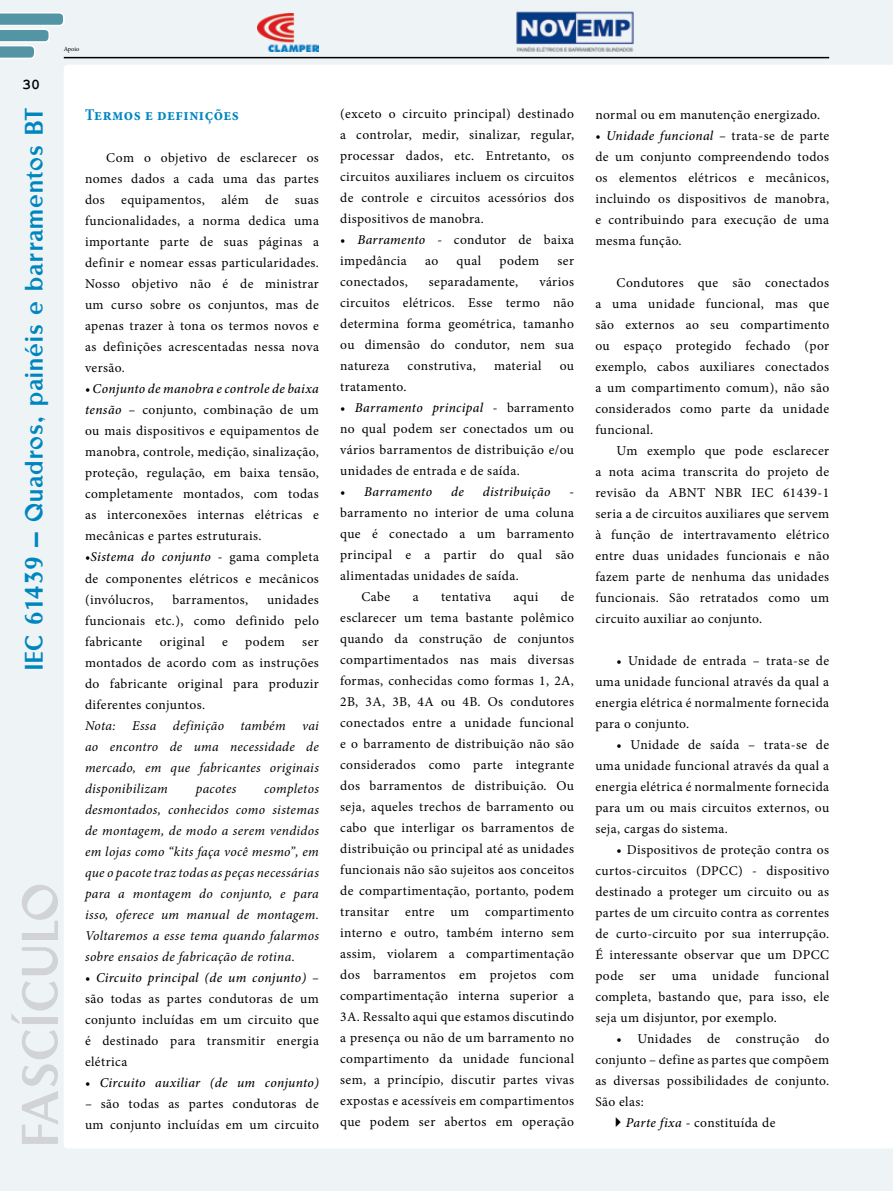
<style>
.page{position:relative;width:893px;height:1191px;background:#eef4f6}
.page>*{position:absolute;margin:0;border:0;box-sizing:border-box;transform-origin:0 0}
.t1{font:57.9px "Rubino Sans ICG Fill";color:#d1d3d4}
.t2{font:28.5px "Rubino Sans ICG Fill";letter-spacing:.04em;color:#0086bf}
.t3{font:700 condensed 16.5px "Minion Pro";letter-spacing:.03em;color:#0086bf}
.t4{font:700 15px "Courier New";color:#000}
.t5{font:13.5px/21px "Minion Pro";letter-spacing:.03em;color:#000;text-align:justify}
.t6{font:italic 13.5px/21px "Minion Pro";letter-spacing:.025em;color:#000;text-align:justify}
.t7{font:italic 500 13.5px "Minion Pro";letter-spacing:.02em;color:#000}
.t8{font:6.3px "Minion Pro";letter-spacing:-.005em;color:#000}
.s1{font-weight:500;font-style:italic}
</style>
<div class="page">
<img style="left:257px;top:13px;width:62px;height:39px">
<img style="left:516px;top:11px;width:118px;height:41px">
<div style="left:64px;top:65px;width:829px;height:1083px;background:#fff"></div>
<hr style="left:64px;top:57px;width:765px;height:1px;background:#000">
<svg style="left:0;top:12px;width:65px;height:47px"></svg>
<svg style="left:616px;top:1117px;width:5px;height:10px"></svg>
<p class="t4" style="left:22px;top:75px;width:19px">30</p>
<p class="t8" style="left:64px;top:45px;width:17px">Apoio</p>
<h2 class="t2" style="left:19px;top:670px;width:564px;rotate:-90deg">IEC 61439 – Quadros, painéis e barramentos BT</h2>
<p class="t3" style="left:85px;top:104px;width:155px">Termos e definições</p>
<p class="t5" style="left:85px;top:147px;width:235px;text-indent:21px">Com o objetivo de esclarecer os nomes dados a cada uma das partes dos equipamentos, além de suas funcionalidades, a norma dedica uma importante parte de suas páginas a definir e nomear essas particularidades.<br>Nosso objetivo não é de ministrar um curso sobre os conjuntos, mas de apenas trazer à tona os termos novos e as definições acrescentadas nessa nova versão.</p>
<p class="t5" style="left:85px;top:378px;width:235px"><span class="s1">• Conjunto de manobra e controle de baixa tensão –</span> conjunto, combinação de um ou mais dispositivos e equipamentos de manobra, controle, medição, sinalização, proteção, regulação, em baixa tensão, completamente montados, com todas as interconexões internas elétricas e mecânicas e partes estruturais.</p>
<p class="t5" style="left:85px;top:547px;width:235px"><span class="s1">•Sistema do conjunto -</span> gama completa de componentes elétricos e mecânicos (invólucros,</p>
<p class="t5" style="left:85px;top:589px;width:235px;text-indent:182px">unidades funcionais etc.), como definido pelo fabricante</p>
<p class="t5" style="left:172px;top:589px;width:77px">barramentos,</p>
<p class="t5" style="left:160px;top:631px;width:47px">original</p>
<p class="t5" style="left:222px;top:631px;width:7px">e</p>
<p class="t5" style="left:245px;top:631px;width:41px">podem</p>
<p class="t5" style="left:85px;top:631px;width:235px;text-indent:217px">ser montados de acordo com as instruções do fabricante original para produzir diferentes conjuntos.</p>
<p class="t6" style="left:85px;top:714px;width:235px">Nota: Essa definição também vai ao encontro de uma necessidade de mercado, em que fabricantes originais disponibilizam</p>
<p class="t6" style="left:85px;top:778px;width:235px;text-indent:179px">completos desmontados, conhecidos como sistemas de montagem, de modo a serem vendidos em lojas como “kits faça você mesmo”, em que o pacote traz todas as peças necessárias para a montagem do conjunto, e para isso, oferece um manual de montagem.<br>Voltaremos a esse tema quando falarmos sobre ensaios de fabricação de rotina.</p>
<p class="t7" style="left:85px;top:968px;width:235px">• Circuito principal (de um conjunto) –</p>
<p class="t5" style="left:85px;top:988px;width:235px">são todas as partes condutoras de um conjunto incluídas em um circuito que é destinado para transmitir energia elétrica</p>
<p class="t7" style="left:85px;top:1073px;width:235px">• Circuito auxiliar (de um conjunto)</p>
<p class="t5" style="left:85px;top:1093px;width:235px"><span class="s1">–</span> são todas as partes condutoras de um conjunto incluídas em um circuito</p>
<p class="t6" style="left:196px;top:778px;width:42px">pacotes</p>
<h1 class="t1" style="left:9px;top:1146px;width:265px;rotate:-90deg">Fascículo</h1>
<p class="t5" style="left:340px;top:103px;width:235px">(exceto o circuito principal) destinado a controlar, medir, sinalizar, regular, processar dados, etc. Entretanto, os circuitos auxiliares incluem os circuitos de controle e circuitos acessórios dos dispositivos de manobra.</p>
<p class="t5" style="left:340px;top:229px;width:235px"><span class="s1">• Barramento -</span> condutor de baixa impedância</p>
<p class="t5" style="left:425px;top:250px;width:15px">ao</p>
<p class="t5" style="left:457px;top:250px;width:26px">qual</p>
<p class="t5" style="left:499px;top:250px;width:41px">podem</p>
<p class="t5" style="left:557px;top:250px;width:18px">ser</p>
<p class="t5" style="left:340px;top:271px;width:69px">conectados,</p>
<p class="t5" style="left:429px;top:271px;width:91px">separadamente,</p>
<p class="t5" style="left:340px;top:271px;width:235px;text-indent:199px">vários circuitos elétricos. Esse termo não determina forma geométrica, tamanho ou dimensão do condutor, nem sua natureza</p>
<p class="t5" style="left:408px;top:355px;width:70px">construtiva,</p>
<p class="t5" style="left:494px;top:355px;width:49px">material</p>
<p class="t5" style="left:560px;top:355px;width:16px">ou</p>
<p class="t5" style="left:340px;top:376px;width:68px">tratamento.</p>
<p class="t5" style="left:340px;top:397px;width:235px"><span class="s1">• Barramento principal -</span> barramento no qual podem ser conectados um ou vários barramentos de distribuição e/ou unidades de entrada e de saída.</p>
<p class="t7" style="left:340px;top:482px;width:93px">• Barramento</p>
<p class="t7" style="left:451px;top:482px;width:14px">de</p>
<p class="t7" style="left:483px;top:482px;width:69px">distribuição</p>
<p class="t7" style="left:569px;top:482px;width:6px">-</p>
<p class="t5" style="left:340px;top:502px;width:235px">barramento no interior de uma coluna</p>
<p class="t5" style="left:340px;top:523px;width:235px">que é conectado a um barramento</p>
<p class="t5" style="left:340px;top:544px;width:235px">principal e a partir do qual são</p>
<p class="t5" style="left:340px;top:565px;width:180px">alimentadas unidades de saída.</p>
<p class="t5" style="left:361px;top:586px;width:30px">Cabe</p>
<p class="t5" style="left:413px;top:586px;width:7px">a</p>
<p class="t5" style="left:441px;top:586px;width:51px">tentativa</p>
<p class="t5" style="left:514px;top:586px;width:26px">aqui</p>
<p class="t5" style="left:340px;top:586px;width:235px;text-indent:221px">de esclarecer um tema bastante polêmico quando da construção de conjuntos compartimentados nas mais diversas formas, conhecidas como formas 1, 2A, 2B, 3A, 3B, 4A ou 4B. Os condutores conectados entre a unidade funcional e o barramento de distribuição não são considerados como parte integrante dos barramentos de distribuição. Ou seja, aqueles trechos de barramento ou cabo que interligar os barramentos de distribuição ou principal até as unidades funcionais não são sujeitos aos conceitos de compartimentação, portanto, podem transitar entre um compartimento interno e outro, também interno sem assim, violarem a compartimentação dos barramentos em projetos com compartimentação interna superior a 3A. Ressalto aqui que estamos discutindo a presença ou não de um barramento no compartimento da unidade funcional sem, a princípio, discutir partes vivas expostas e acessíveis em compartimentos que podem ser abertos em operação</p>
<p class="t5" style="left:595px;top:104px;width:226px">normal ou em manutenção energizado.</p>
<p class="t5" style="left:595px;top:125px;width:235px"><span class="s1">• Unidade funcional –</span> trata-se de parte de um conjunto compreendendo todos os elementos elétricos e mecânicos, incluindo os dispositivos de manobra, e contribuindo para execução de uma mesma função.</p>
<p class="t5" style="left:595px;top:272px;width:235px;text-indent:21px">Condutores que são conectados a uma unidade funcional, mas que são externos ao seu compartimento ou espaço protegido fechado (por exemplo, cabos auxiliares conectados a um compartimento comum), não são considerados como parte da unidade funcional.</p>
<p class="t5" style="left:595px;top:440px;width:235px;text-indent:21px">Um exemplo que pode esclarecer a nota acima transcrita do projeto de revisão da ABNT NBR IEC 61439-1 seria a de circuitos auxiliares que servem à função de intertravamento elétrico entre duas unidades funcionais e não fazem parte de nenhuma das unidades funcionais. São retratados como um circuito auxiliar ao conjunto.</p>
<p class="t5" style="left:595px;top:650px;width:235px;text-indent:21px">• Unidade de entrada – trata-se de uma unidade funcional através da qual a energia elétrica é normalmente fornecida para o conjunto.</p>
<p class="t5" style="left:595px;top:734px;width:235px;text-indent:21px">• Unidade de saída – trata-se de uma unidade funcional através da qual a energia elétrica é normalmente fornecida para um ou mais circuitos externos, ou seja, cargas do sistema.</p>
<p class="t5" style="left:595px;top:839px;width:235px;text-indent:21px">• Dispositivos de proteção contra os curtos-circuitos (DPCC) - dispositivo destinado a proteger um circuito ou as partes de um circuito contra as correntes de curto-circuito por sua interrupção.<br>É interessante observar que um DPCC pode ser uma unidade funcional completa, bastando que, para isso, ele seja um disjuntor, por exemplo.</p>
<p class="t5" style="left:617px;top:1028px;width:214px">• Unidades de construção do</p>
<p class="t5" style="left:595px;top:1049px;width:235px">conjunto – define as partes que compõem</p>
<p class="t5" style="left:595px;top:1070px;width:235px">as diversas possibilidades de conjunto.</p>
<p class="t5" style="left:595px;top:1091px;width:50px">São elas:</p>
<p class="t5" style="left:626px;top:1112px;width:151px"><span class="s1">Parte fixa -</span> constituída de</p>
</div>
